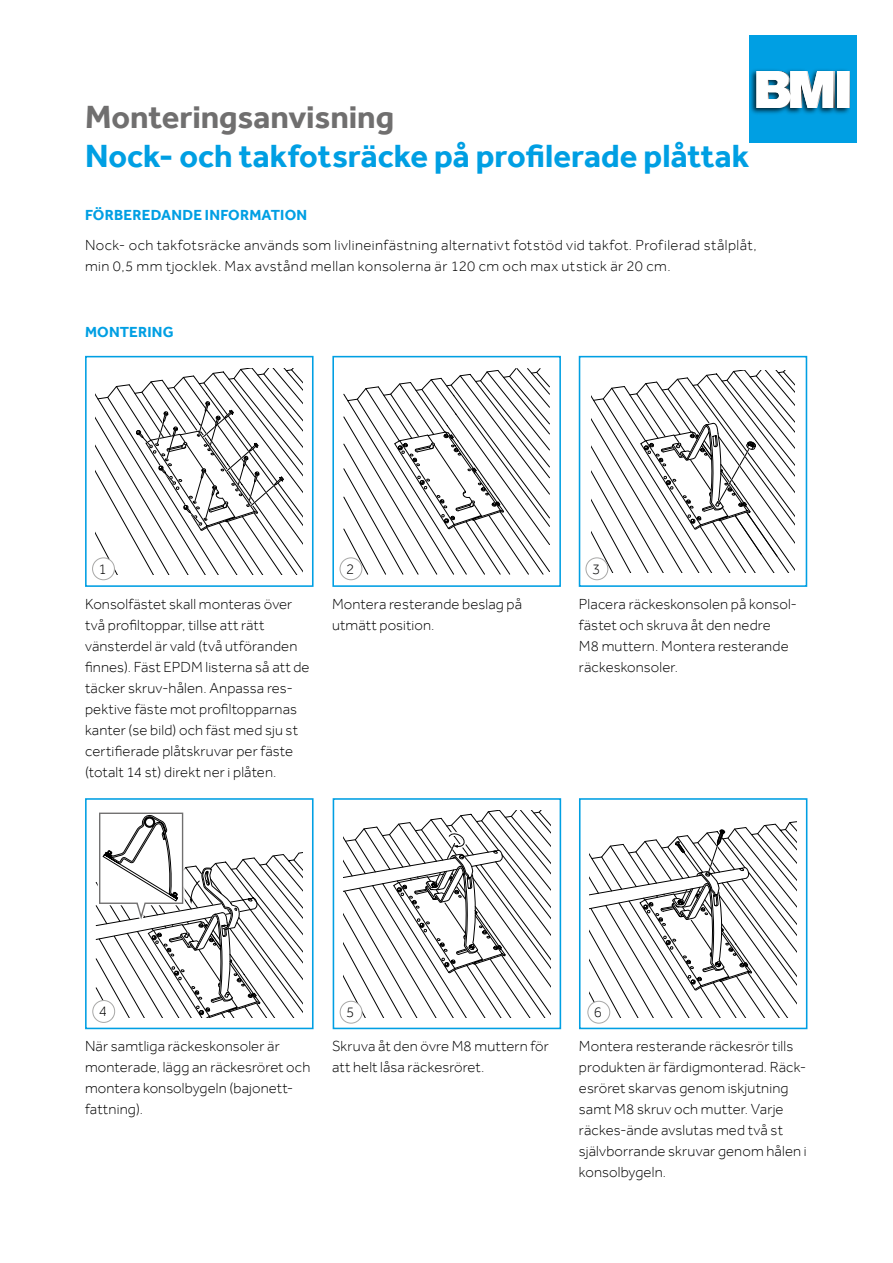
<style>
.page{position:relative;width:893px;height:1263px;background:#fff}
.page>*{position:absolute;margin:0;border:0;box-sizing:border-box;transform-origin:0 0}
.t1{font:700 33px "Effra";color:#009fe3}
.t2{font:700 33px "Effra";color:#706f6f}
.t3{font:300 15px/21px "Effra";letter-spacing:.01em;color:#000}
.t4{font:300 15px/21px "Effra";letter-spacing:.03em;color:#000}
.t5{font:700 15px "Effra";letter-spacing:.015em;color:#009fe3}
</style>
<div class="page">
<svg style="left:96px;top:368px;width:207px;height:207px"></svg>
<div style="left:85px;top:356px;width:229px;height:231px;border:2px solid #009fe3"></div>
<div style="left:93px;top:558px;width:21px;height:22px;background:#fff;border-radius:50%"></div>
<div style="left:92px;top:557px;width:23px;height:23px;border:1px solid #a8a8a7;border-radius:50%"></div>
<svg style="left:343px;top:368px;width:207px;height:207px"></svg>
<div style="left:332px;top:356px;width:229px;height:231px;border:2px solid #009fe3"></div>
<div style="left:340px;top:558px;width:22px;height:22px;background:#fff;border-radius:50%"></div>
<div style="left:340px;top:557px;width:22px;height:23px;border:1px solid #a8a8a7;border-radius:50%"></div>
<svg style="left:592px;top:370px;width:202px;height:203px"></svg>
<div style="left:579px;top:356px;width:228px;height:231px;border:2px solid #009fe3"></div>
<div style="left:586px;top:558px;width:22px;height:22px;background:#fff;border-radius:50%"></div>
<div style="left:586px;top:557px;width:22px;height:23px;border:1px solid #a8a8a7;border-radius:50%"></div>
<svg style="left:344px;top:810px;width:206px;height:207px"></svg>
<div style="left:333px;top:798px;width:228px;height:231px;border:2px solid #009fe3"></div>
<div style="left:340px;top:1001px;width:22px;height:22px;background:#fff;border-radius:50%"></div>
<div style="left:340px;top:1001px;width:22px;height:22px;border:1px solid #a8a8a7;border-radius:50%"></div>
<svg style="left:590px;top:821px;width:206px;height:196px"></svg>
<div style="left:579px;top:798px;width:228px;height:231px;border:2px solid #009fe3"></div>
<div style="left:588px;top:1001px;width:22px;height:22px;background:#fff;border-radius:50%"></div>
<div style="left:587px;top:1001px;width:23px;height:22px;border:1px solid #a8a8a7;border-radius:50%"></div>
<svg style="left:96px;top:812px;width:207px;height:205px"></svg>
<div style="left:85px;top:798px;width:229px;height:231px;border:2px solid #009fe3"></div>
<div style="left:93px;top:1000px;width:22px;height:22px;background:#fff;border-radius:50%"></div>
<div style="left:92px;top:1000px;width:23px;height:23px;border:1px solid #a8a8a7;border-radius:50%"></div>
<div style="left:749px;top:36px;width:107px;height:107px;background:#009fe3"></div>
<img style="left:750px;top:69px;width:100px;height:45px">
<hr style="left:848px;top:71px;width:1px;height:37px;background:#fff">
<svg style="left:833px;top:71px;width:1px;height:37px"></svg>
<svg style="left:756px;top:71px;width:77px;height:37px;background:#d9e6eb"></svg>
<div style="left:837px;top:71px;width:11px;height:37px;background:#fff"></div>
<h1 class="t2" style="left:85px;top:98px;width:311px">Monteringsanvisning</h1>
<h1 class="t1" style="left:85px;top:137px;width:666px">Nock- och takfotsräcke på profilerade plåttak</h1>
<p class="t5" style="left:85px;top:206px;width:224px">FÖRBEREDANDE INFORMATION</p>
<p class="t4" style="left:85px;top:234px;width:673px">Nock- och takfotsräcke används som livlineinfästning alternativt fotstöd vid takfot. Profilerad stålplåt, min 0,5 mm tjocklek. Max avstånd mellan konsolerna är 120 cm och max utstick är 20 cm.</p>
<p class="t5" style="left:85px;top:323px;width:90px">MONTERING</p>
<p class="t3" style="left:99px;top:558px;width:10px">1</p>
<p class="t3" style="left:346px;top:558px;width:10px">2</p>
<p class="t3" style="left:592px;top:558px;width:10px">3</p>
<p class="t3" style="left:85px;top:593px;width:226px">Konsolfästet skall monteras över två profiltoppar, tillse att rätt vänsterdel är vald (två utföranden finnes). Fäst EPDM listerna så att de täcker skruv-hålen. Anpassa res&shy;pektive fäste mot profiltopparnas kanter (se bild) och fäst med sju st certifierade plåtskruvar per fäste (totalt 14 st) direkt ner i plåten.</p>
<p class="t3" style="left:332px;top:593px;width:192px">Montera resterande beslag på utmätt position.</p>
<p class="t3" style="left:579px;top:593px;width:220px">Placera räckeskonsolen på konsol&shy;fästet och skruva åt den nedre<br>M8 muttern. Montera resterande räckeskonsoler.</p>
<p class="t3" style="left:99px;top:1001px;width:10px">4</p>
<p class="t3" style="left:346px;top:1001px;width:10px">5</p>
<p class="t3" style="left:594px;top:1001px;width:10px">6</p>
<p class="t3" style="left:85px;top:1035px;width:227px">När samtliga räckeskonsoler är monterade, lägg an räckesröret och montera konsolbygeln (bajonett&shy;fattning).</p>
<p class="t3" style="left:332px;top:1035px;width:218px">Skruva åt den övre M8 muttern för att helt låsa räckesröret.</p>
<p class="t3" style="left:579px;top:1035px;width:229px">Montera resterande räckesrör tills produkten är färdigmonterad. Räck&shy;esröret skarvas genom iskjutning samt M8 skruv och mutter. Varje räckes-ände avslutas med två st självborrande skruvar genom hålen i konsolbygeln.</p>
</div>
